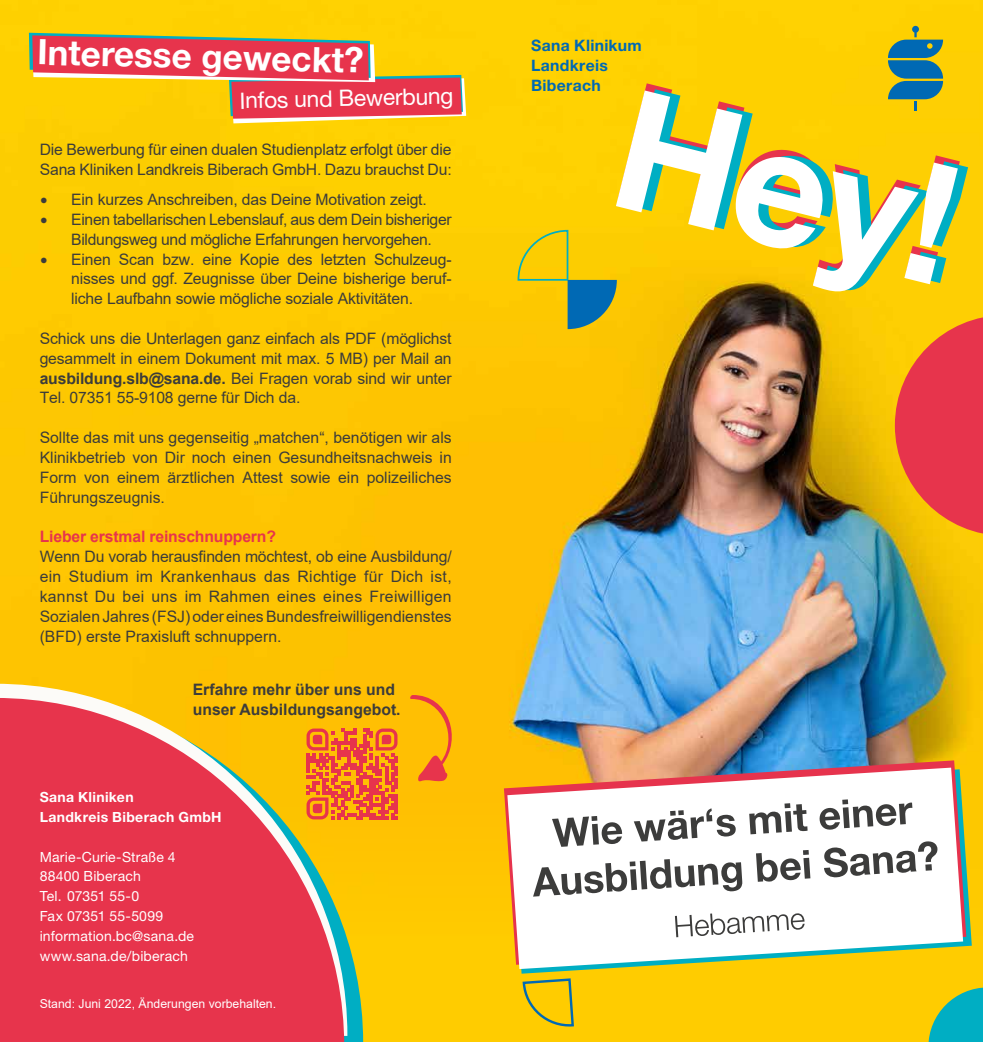
<style>
.page{position:relative;width:983px;height:1042px;background:#fff}
.page>*{position:absolute;margin:0;border:0;box-sizing:border-box;transform-origin:0 0}
.t1{font:700 35px "Helvetica Neue LT Pro";color:#fff}
.t2{font:22.75px "Helvetica Neue LT Pro";color:#fff}
.t3{font:15.75px/19.8px "Arial";letter-spacing:-.01em;color:#3c3c3b;text-align:justify}
.t4{font:700 15.75px/20.1px "Arial";color:#3c3c3b}
.t5{font:700 15.75px/19.8px "Helvetica Neue LT Pro";letter-spacing:.02em;color:#0069b4}
.t6{font:700 15.75px "Arial";letter-spacing:-.01em;color:#e7344c}
.t7{font:14px/19.8px "Helvetica Neue LT Pro";letter-spacing:.015em;color:#fff}
.t8{font:700 14px/19.8px "Helvetica Neue LT Pro";letter-spacing:.025em;color:#fff}
.t9{font:12.25px "Arial";color:#fff}
.s1{font-family:"Minion Pro";font-size:21px}
.s2{font-weight:700}
</style>
<div class="page">
<div style="left:0;top:0;width:982px;height:1042px;background:#fc0"></div>
<img style="left:0;top:25px;width:972px;height:910px">
<svg style="left:928px;top:987px;width:54px;height:55px"></svg>
<svg style="left:516px;top:229px;width:100px;height:100px"></svg>
<svg style="left:887px;top:26px;width:55px;height:57px"></svg>
<svg style="left:29px;top:33px;width:437px;height:90px"></svg>
<svg style="left:617px;top:83px;width:342px;height:7px"></svg>
<svg style="left:626px;top:89px;width:341px;height:204px"></svg>
<svg style="left:615px;top:90px;width:342px;height:204px"></svg>
<svg style="left:894px;top:315px;width:88px;height:221px"></svg>
<svg style="left:344px;top:694px;width:19px;height:348px;fill:#ffc302"></svg>
<svg style="left:0;top:684px;width:347px;height:352px;fill:#fcc201"></svg>
<svg style="left:0;top:698px;width:344px;height:344px;background:#e6514a"></svg>
<svg style="left:521px;top:769px;width:450px;height:204px"></svg>
<img style="left:504px;top:760px;width:462px;height:205px">
<svg style="left:507px;top:767px;width:455px;height:202px;background:#ede0c9"></svg>
<svg style="left:522px;top:978px;width:52px;height:49px"></svg>
<svg style="left:409px;top:695px;width:53px;height:87px"></svg>
<svg style="left:306px;top:728px;width:91px;height:91px"></svg>
<svg style="left:674px;top:913px;width:130px;height:24px;background:#d4d4d3"></svg>
<svg style="left:533px;top:799px;width:404px;height:97px;background:#d2d2d1"></svg>
<h1 class="t1" style="left:38px;top:32px;width:327px;rotate:1deg">Interesse geweckt?</h1>
<h2 class="t2" style="left:239px;top:86px;width:215px;rotate:-1deg">Infos und Bewerbung</h2>
<p class="t3" style="left:40px;top:140px;width:413px">Die Bewerbung für einen dualen Studienplatz erfolgt über die<br>Sana Kliniken Landkreis Biberach GmbH. Dazu brauchst Du:</p>
<p class="t3" style="left:40px;top:189px;width:388px"><span class="s1">•</span> Ein kurzes Anschreiben, das Deine Motivation zeigt.</p>
<p class="t3" style="left:71px;top:209px;width:382px;text-indent:-32px"><span class="s1">•</span> Einen tabellarischen Lebenslauf, aus dem Dein bisheriger<br>Bildungsweg und mögliche Erfahrungen hervorgehen.</p>
<p class="t3" style="left:71px;top:249px;width:382px;text-indent:-32px"><span class="s1">•</span> Einen Scan bzw. eine Kopie des letzten Schulzeug&shy;nisses und ggf. Zeugnisse über Deine bisherige beruf&shy;liche Laufbahn sowie mögliche soziale Aktivitäten.</p>
<p class="t3" style="left:40px;top:328px;width:413px">Schick uns die Unterlagen ganz einfach als PDF (möglichst gesammelt in einem Dokument mit max. 5 MB) per Mail an <span class="s2">ausbildung.slb@sana.de.</span> Bei Fragen vorab sind wir unter Tel. 07351 55-9108 gerne für Dich da.</p>
<p class="t3" style="left:40px;top:428px;width:413px">Sollte das mit uns gegenseitig „matchen“, benötigen wir als Klinikbetrieb von Dir noch einen Gesundheitsnachweis in Form von einem ärztlichen Attest sowie ein polizeiliches Führungszeugnis.</p>
<p class="t6" style="left:40px;top:526px;width:238px">Lieber erstmal reinschnuppern?</p>
<p class="t3" style="left:40px;top:547px;width:413px">Wenn Du vorab herausfinden möchtest, ob eine Ausbildung/ ein Studium im Krankenhaus das Richtige für Dich ist, kannst Du bei uns im Rahmen eines eines Freiwilligen Sozialen Jahres (FSJ) oder eines Bundesfreiwilligendienstes (BFD) erste Praxisluft schnuppern.</p>
<p class="t4" style="left:193px;top:680px;width:209px">Erfahre mehr über uns und unser Ausbildungsangebot.</p>
<p class="t8" style="left:40px;top:787px;width:183px">Sana Kliniken<br>Landkreis Biberach GmbH</p>
<p class="t7" style="left:40px;top:846px;width:156px">Marie-Curie-Straße 4<br>88400 Biberach<br>Tel. 07351 55-0<br>Fax 07351 55-5099 information.bc@sana.de www.sana.de/biberach</p>
<p class="t9" style="left:40px;top:995px;width:238px">Stand: Juni 2022, Änderungen vorbehalten.</p>
<p class="t5" style="left:531px;top:35px;width:112px">Sana Klinikum<br>Landkreis<br>Biberach</p>
</div>
